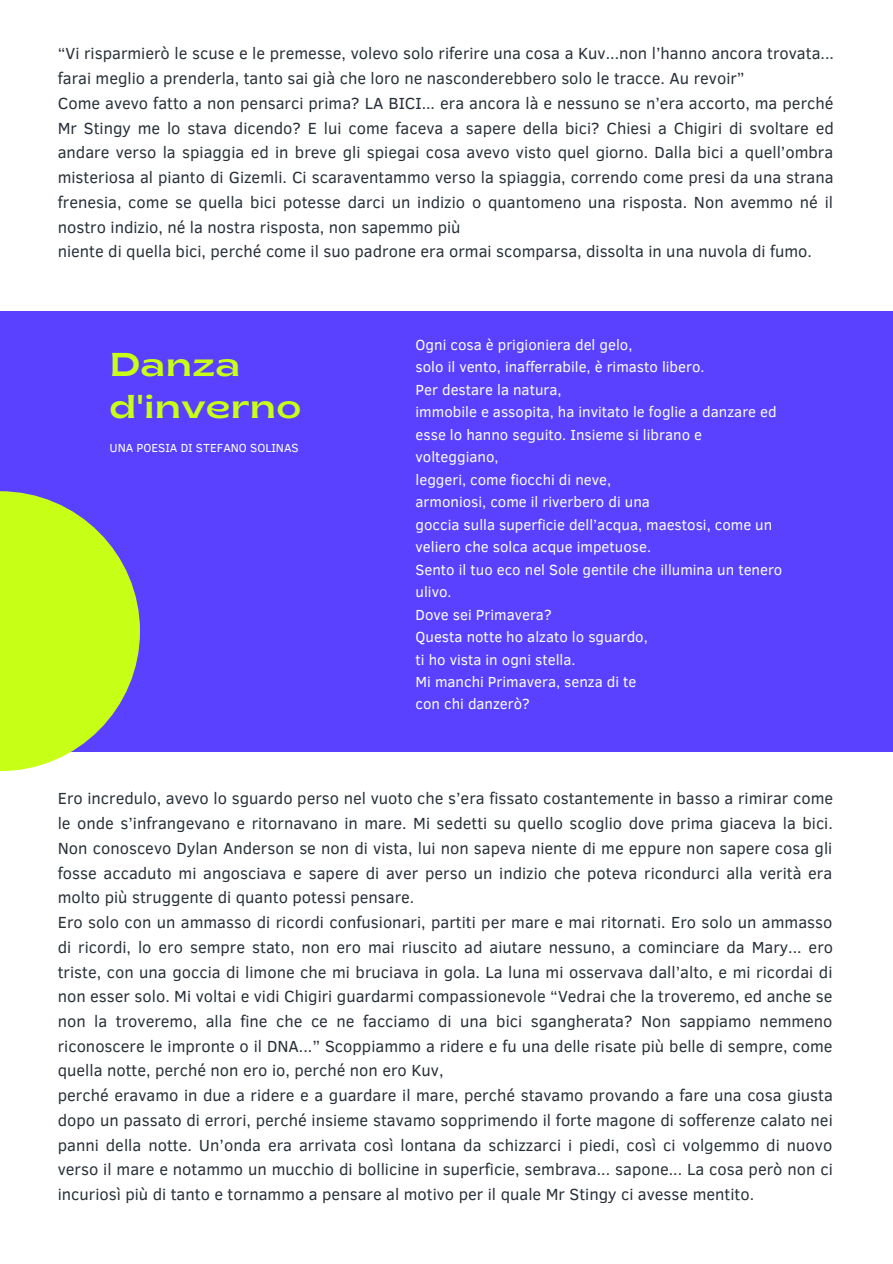
<style>
.page{position:relative;width:893px;height:1264px;background:#fff}
.page>*{position:absolute;margin:0;border:0;box-sizing:border-box;transform-origin:0 0}
.t1{font:semi-expanded 33px/42.8px "Brice";color:#c8ff16}
.t2{font:16.5px/24.8px "Clear Sans";color:#293039}
.t3{font:15px/22.5px "Clear Sans";color:#fff}
.t4{font:12px "Clear Sans";color:#fff}
</style>
<div class="page">
<div style="left:0;top:311px;width:892px;height:440px;background:#5941ff"></div>
<svg style="left:0;top:491px;width:140px;height:280px;fill:#c8ff16"></svg>
<p class="t2" style="left:58px;top:40px;width:777px">“Vi risparmierò le scuse e le premesse, volevo solo riferire una cosa a Kuv...non l’hanno ancora trovata... farai meglio a prenderla, tanto sai già che loro ne nasconderebbero solo le tracce. Au revoir”<br>Come avevo fatto a non pensarci prima? LA BICI... era ancora là e nessuno se n’era accorto, ma perché Mr Stingy me lo stava dicendo? E lui come faceva a sapere della bici? Chiesi a Chigiri di svoltare ed andare verso la spiaggia ed in breve gli spiegai cosa avevo visto quel giorno. Dalla bici a quell’ombra misteriosa al pianto di Gizemli. Ci scaraventammo verso la spiaggia, correndo come presi da una strana frenesia, come se quella bici potesse darci un indizio o quantomeno una risposta. Non avemmo né il nostro indizio, né la nostra risposta, non sapemmo più<br>niente di quella bici, perché come il suo padrone era ormai scomparsa, dissolta in una nuvola di fumo.</p>
<h1 class="t1" style="left:109px;top:346px;width:193px">Danza d'inverno</h1>
<p class="t4" style="left:109px;top:439px;width:191px">UNA POESIA DI STEFANO SOLINAS</p>
<p class="t3" style="left:415px;top:332px;width:368px">Ogni cosa è prigioniera del gelo,<br>solo il vento, inafferrabile, è rimasto libero.<br>Per destare la natura,<br>immobile e assopita, ha invitato le foglie a danzare ed esse lo hanno seguito. Insieme si librano e volteggiano,<br>leggeri, come fiocchi di neve,<br>armoniosi, come il riverbero di una<br>goccia sulla superficie dell’acqua, maestosi, come un veliero che solca acque impetuose.<br>Sento il tuo eco nel Sole gentile che illumina un tenero ulivo.<br>Dove sei Primavera?<br>Questa notte ho alzato lo sguardo,<br>ti ho vista in ogni stella.<br>Mi manchi Primavera, senza di te<br>con chi danzerò?</p>
<p class="t2" style="left:58px;top:785px;width:776px">Ero incredulo, avevo lo sguardo perso nel vuoto che s’era fissato costantemente in basso a rimirar come le onde s’infrangevano e ritornavano in mare. Mi sedetti su quello scoglio dove prima giaceva la bici.<br>Non conoscevo Dylan Anderson se non di vista, lui non sapeva niente di me eppure non sapere cosa gli fosse accaduto mi angosciava e sapere di aver perso un indizio che poteva ricondurci alla verità era molto più struggente di quanto potessi pensare.<br>Ero solo con un ammasso di ricordi confusionari, partiti per mare e mai ritornati. Ero solo un ammasso di ricordi, lo ero sempre stato, non ero mai riuscito ad aiutare nessuno, a cominciare da Mary... ero triste, con una goccia di limone che mi bruciava in gola. La luna mi osservava dall’alto, e mi ricordai di non esser solo. Mi voltai e vidi Chigiri guardarmi compassionevole “Vedrai che la troveremo, ed anche se non la troveremo, alla fine che ce ne facciamo di una bici sgangherata? Non sappiamo nemmeno riconoscere le impronte o il DNA...” Scoppiammo a ridere e fu una delle risate più belle di sempre, come quella notte, perché non ero io, perché non ero Kuv,<br>perché eravamo in due a ridere e a guardare il mare, perché stavamo provando a fare una cosa giusta dopo un passato di errori, perché insieme stavamo sopprimendo il forte magone di sofferenze calato nei panni della notte. Un’onda era arrivata così lontana da schizzarci i piedi, così ci volgemmo di nuovo verso il mare e notammo un mucchio di bollicine in superficie, sembrava... sapone... La cosa però non ci incuriosì più di tanto e tornammo a pensare al motivo per il quale Mr Stingy ci avesse mentito.</p>
</div>
